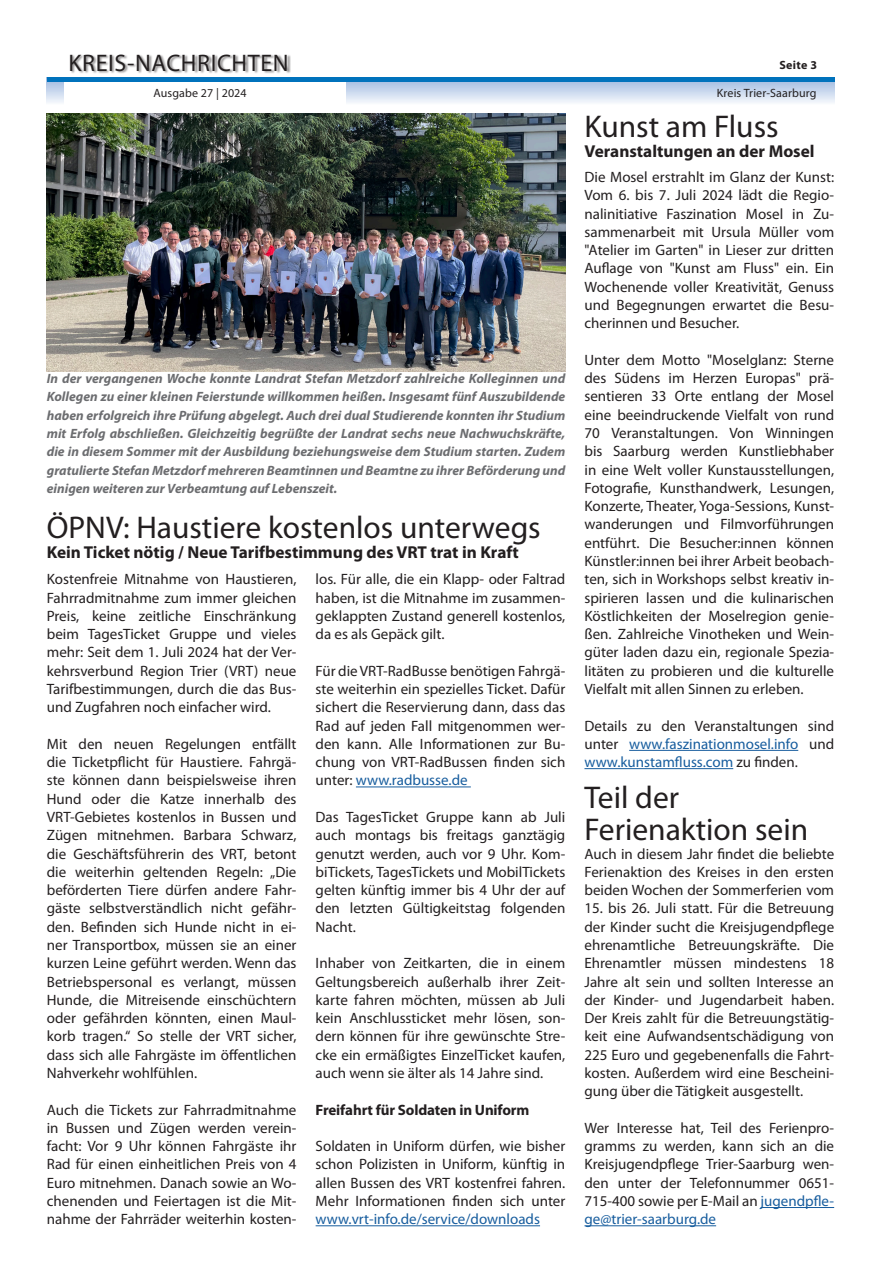
<style>
.page{position:relative;width:881px;height:1263px;background:#fff}
.page>*{position:absolute;margin:0;border:0;box-sizing:border-box;transform-origin:0 0}
.Headline{font:31.5px "Myriad Pro";color:#231f20}
.t1{font:24px "Myriad Pro";letter-spacing:.025em;color:#231f20}
.Subline{font:700 17.25px "Myriad Pro";color:#231f20}
.Fließtext{font:15px/18.3px "Myriad Pro";color:#231f20;text-align:justify}
.Fließtext-2{font:700 15px "Myriad Pro";letter-spacing:-.01em;color:#231f20}
.Bilduntertitel{font:italic 700 13.5px/18.3px "Myriad Pro";color:#6c6d70;text-align:justify}
.t2{font:12px "Myriad Pro";letter-spacing:.01em;color:#231f20}
.t3{font:700 12px "Myriad Pro";letter-spacing:.025em;color:#231f20}
.s1{color:#175d9e}
</style>
<div class="page">
<svg style="left:47px;top:82px;width:786px;height:21px;background:#cedbef"></svg>
<div style="left:64px;top:0;width:281px;height:113px;background:#fff"></div>
<div style="left:71px;top:54px;width:220px;height:20px;background:#231f20;opacity:.5"></div>
<hr style="left:47px;top:78px;width:786px;height:4px;background:#0072bc">
<hr style="left:629px;top:750px;width:169px;height:1px;background:#175d9e">
<hr style="left:584px;top:768px;width:149px;height:1px;background:#175d9e">
<hr style="left:356px;top:786px;width:114px;height:1px;background:#175d9e">
<hr style="left:315px;top:1225px;width:225px;height:1px;background:#175d9e">
<img style="left:47px;top:113px;width:518px;height:258px">
<hr style="left:760px;top:1207px;width:73px;height:1px;background:#175d9e">
<hr style="left:584px;top:1225px;width:131px;height:1px;background:#175d9e">
<h2 class="t1" style="left:68px;top:48px;width:221px">KREIS-NACHRICHTEN</h2>
<p class="t2" style="left:153px;top:86px;width:95px">Ausgabe 27 | 2024</p>
<p class="Bilduntertitel" style="left:47px;top:369px;width:520px">In der vergangenen Woche konnte Landrat Stefan Metzdorf zahlreiche Kolleginnen und Kollegen zu einer kleinen Feierstunde willkommen heißen. Insgesamt fünf Auszubildende haben erfolgreich ihre Prüfung abgelegt. Auch drei dual Studierende konnten ihr Studium mit Erfolg abschließen. Gleichzeitig begrüßte der Landrat sechs neue Nachwuchskräfte, die in diesem Sommer mit der Ausbildung beziehungsweise dem Studium starten. Zudem gratulierte Stefan Metzdorf mehreren Beamtinnen und Beamtne zu ihrer Beförderung und einigen weiteren zur Verbeamtung auf Lebenszeit.</p>
<p class="Headline" style="left:47px;top:508px;width:495px">ÖPNV: Haustiere kostenlos unterwegs</p>
<p class="Subline" style="left:47px;top:541px;width:473px">Kein Ticket nötig / Neue Tarifbestimmung des VRT trat in Kraft</p>
<p class="Fließtext" style="left:47px;top:570px;width:251px">Kostenfreie Mitnahme von Haustieren, Fahrradmitnahme zum immer gleichen Preis, keine zeitliche Einschränkung beim TagesTicket Gruppe und vieles mehr: Seit dem 1. Juli 2024 hat der Ver&shy;kehrsverbund Region Trier (VRT) neue Tarifbestimmungen, durch die das Bus&shy;und Zugfahren noch einfacher wird.</p>
<p class="Fließtext" style="left:47px;top:734px;width:251px">Mit den neuen Regelungen entfällt die Ticketpflicht für Haustiere. Fahrgä&shy;ste können dann beispielsweise ihren Hund oder die Katze innerhalb des VRT-Gebietes kostenlos in Bussen und Zügen mitnehmen. Barbara Schwarz, die Geschäftsführerin des VRT, betont die weiterhin geltenden Regeln: „Die beförderten Tiere dürfen andere Fahr&shy;gäste selbstverständlich nicht gefähr&shy;den. Befinden sich Hunde nicht in ei&shy;ner Transportbox, müssen sie an einer kurzen Leine geführt werden. Wenn das Betriebspersonal es verlangt, müssen Hunde, die Mitreisende einschüchtern oder gefährden könnten, einen Maul&shy;korb tragen.“ So stelle der VRT sicher, dass sich alle Fahrgäste im öffentlichen Nahverkehr wohlfühlen.</p>
<p class="Fließtext" style="left:47px;top:1100px;width:251px">Auch die Tickets zur Fahrradmitnahme in Bussen und Zügen werden verein&shy;facht: Vor 9 Uhr können Fahrgäste ihr Rad für einen einheitlichen Preis von 4<br>Euro mitnehmen. Danach sowie an Wo&shy;chenenden und Feiertagen ist die Mit&shy;nahme der Fahrräder weiterhin kosten-</p>
<p class="Fließtext" style="left:315px;top:570px;width:251px">los. Für alle, die ein Klapp- oder Faltrad haben, ist die Mitnahme im zusammen&shy;geklappten Zustand generell kostenlos, da es als Gepäck gilt.</p>
<p class="Fließtext" style="left:315px;top:661px;width:251px">Für die VRT-RadBusse benötigen Fahrgä&shy;ste weiterhin ein spezielles Ticket. Dafür sichert die Reservierung dann, dass das Rad auf jeden Fall mitgenommen wer&shy;den kann. Alle Informationen zur Bu&shy;chung von VRT-RadBussen finden sich unter: <span class="s1">www.radbusse.de</span></p>
<p class="Fließtext" style="left:315px;top:807px;width:251px">Das TagesTicket Gruppe kann ab Juli auch montags bis freitags ganztägig genutzt werden, auch vor 9 Uhr. Kom&shy;biTickets, TagesTickets und MobilTickets gelten künftig immer bis 4 Uhr der auf den letzten Gültigkeitstag folgenden Nacht.</p>
<p class="Fließtext" style="left:315px;top:954px;width:251px">Inhaber von Zeitkarten, die in einem Geltungsbereich außerhalb ihrer Zeit&shy;karte fahren möchten, müssen ab Juli kein Anschlussticket mehr lösen, son&shy;dern können für ihre gewünschte Stre&shy;cke ein ermäßigtes EinzelTicket kaufen, auch wenn sie älter als 14 Jahre sind.</p>
<p class="Fließtext-2" style="left:315px;top:1100px;width:215px">Freifahrt für Soldaten in Uniform</p>
<p class="Fließtext" style="left:315px;top:1137px;width:251px">Soldaten in Uniform dürfen, wie bisher schon Polizisten in Uniform, künftig in allen Bussen des VRT kostenfrei fahren.<br>Mehr Informationen finden sich unter <span class="s1">www.vrt-info.de/service/downloads</span></p>
<p class="t3" style="left:779px;top:57px;width:39px">Seite 3</p>
<p class="t2" style="left:716px;top:86px;width:101px">Kreis Trier-Saarburg</p>
<p class="Headline" style="left:584px;top:107px;width:195px">Kunst am Fluss</p>
<p class="Subline" style="left:584px;top:140px;width:231px">Veranstaltungen an der Mosel</p>
<p class="Fließtext" style="left:584px;top:168px;width:251px">Die Mosel erstrahlt im Glanz der Kunst:<br>Vom 6. bis 7. Juli 2024 lädt die Regio&shy;nalinitiative Faszination Mosel in Zu&shy;sammenarbeit mit Ursula Müller vom "Atelier im Garten" in Lieser zur dritten Auflage von "Kunst am Fluss" ein. Ein Wochenende voller Kreativität, Genuss und Begegnungen erwartet die Besu&shy;cherinnen und Besucher.</p>
<p class="Fließtext" style="left:584px;top:350px;width:251px">Unter dem Motto "Moselglanz: Sterne des Südens im Herzen Europas" prä&shy;sentieren 33 Orte entlang der Mosel eine beeindruckende Vielfalt von rund 70 Veranstaltungen. Von Winningen bis Saarburg werden Kunstliebhaber in eine Welt voller Kunstausstellungen, Fotografie, Kunsthandwerk, Lesungen, Konzerte, Theater, Yoga-Sessions, Kunst&shy;wanderungen und Filmvorführungen entführt. Die Besucher:innen können Künstler:innen bei ihrer Arbeit beobach&shy;ten, sich in Workshops selbst kreativ in&shy;spirieren lassen und die kulinarischen Köstlichkeiten der Moselregion genie&shy;ßen. Zahlreiche Vinotheken und Wein&shy;güter laden dazu ein, regionale Spezia&shy;litäten zu probieren und die kulturelle Vielfalt mit allen Sinnen zu erleben.</p>
<p class="Fließtext" style="left:584px;top:716px;width:251px">Details zu den Veranstaltungen sind unter <span class="s1">www.faszinationmosel.info</span> und <span class="s1">www.kunstamfluss.com</span> zu finden.</p>
<p class="Headline" style="left:584px;top:778px;width:96px">Teil der</p>
<p class="Headline" style="left:584px;top:810px;width:225px">Ferienaktion sein</p>
<p class="Fließtext" style="left:584px;top:844px;width:251px">Auch in diesem Jahr findet die beliebte Ferienaktion des Kreises in den ersten beiden Wochen der Sommerferien vom</p>
<p class="Fließtext" style="left:584px;top:899px;width:251px">15. bis 26. Juli statt. Für die Betreuung der Kinder sucht die Kreisjugendpflege ehrenamtliche Betreuungskräfte. Die Ehrenamtler müssen mindestens 18<br>Jahre alt sein und sollten Interesse an der Kinder- und Jugendarbeit haben.<br>Der Kreis zahlt für die Betreuungstätig&shy;keit eine Aufwandsentschädigung von 225 Euro und gegebenenfalls die Fahrt&shy;kosten. Außerdem wird eine Bescheini&shy;gung über die Tätigkeit ausgestellt.</p>
<p class="Fließtext" style="left:584px;top:1118px;width:251px">Wer Interesse hat, Teil des Ferienpro&shy;gramms zu werden, kann sich an die Kreisjugendpflege Trier-Saarburg wen&shy;den unter der Telefonnummer 0651- 715-400 sowie per E-Mail an <span class="s1">jugendpfle&shy;ge@trier-saarburg.de</span></p>
</div>
